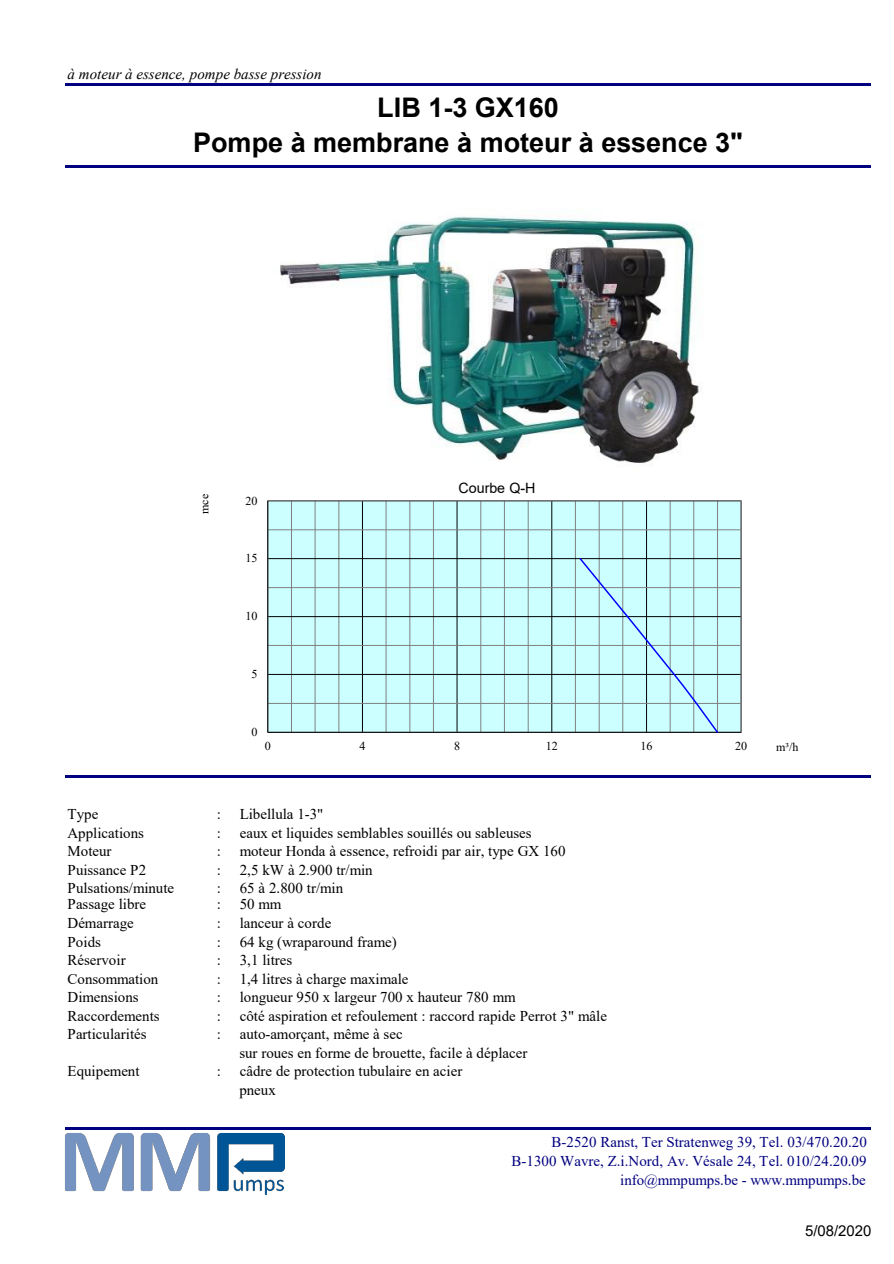
<style>
.page{position:relative;width:894px;height:1264px;background:#fff}
.page>*{position:absolute;margin:0;border:0;box-sizing:border-box;transform-origin:0 0}
.t1{font:700 27px/34.5px "Arial";color:#000;text-align:center}
.t2{font:15px/18.6px "Times New Roman";color:#000}
.t3{font:15px/19.2px "Times New Roman";color:#000080;text-align:right}
.t4{font:italic 15px "Times New Roman";color:#000}
.t5{font:15px "Arial";color:#000}
.t6{font:14.25px "Arial";color:#000}
.t7{font:12px "Times New Roman";letter-spacing:-.01em;color:#000}
</style>
<div class="page">
<hr style="left:65px;top:83px;width:805px;height:3px;background:#000080">
<hr style="left:65px;top:165px;width:805px;height:3px;background:#000080">
<hr style="left:65px;top:774px;width:805px;height:3px;background:#000080">
<hr style="left:65px;top:1126px;width:805px;height:3px;background:#000080">
<div style="left:268px;top:501px;width:473px;height:231px;background:#cff"></div>
<hr style="left:291px;top:501px;width:1px;height:231px;background:#808080">
<hr style="left:314px;top:501px;width:1px;height:231px;background:#808080">
<hr style="left:338px;top:501px;width:1px;height:231px;background:#808080">
<hr style="left:385px;top:501px;width:1px;height:231px;background:#808080">
<hr style="left:409px;top:501px;width:1px;height:231px;background:#808080">
<hr style="left:433px;top:501px;width:1px;height:231px;background:#808080">
<hr style="left:480px;top:501px;width:1px;height:231px;background:#808080">
<hr style="left:504px;top:501px;width:1px;height:231px;background:#808080">
<hr style="left:527px;top:501px;width:1px;height:231px;background:#808080">
<hr style="left:575px;top:501px;width:1px;height:231px;background:#808080">
<hr style="left:598px;top:501px;width:1px;height:231px;background:#808080">
<hr style="left:622px;top:501px;width:1px;height:231px;background:#808080">
<hr style="left:669px;top:501px;width:1px;height:231px;background:#808080">
<hr style="left:693px;top:501px;width:1px;height:231px;background:#808080">
<hr style="left:717px;top:501px;width:1px;height:231px;background:#808080">
<hr style="left:362px;top:501px;width:1px;height:231px;background:#000">
<hr style="left:456px;top:501px;width:1px;height:231px;background:#000">
<hr style="left:551px;top:501px;width:1px;height:231px;background:#000">
<hr style="left:646px;top:501px;width:1px;height:231px;background:#000">
<hr style="left:268px;top:703px;width:473px;height:1px;background:#808080">
<hr style="left:268px;top:645px;width:473px;height:1px;background:#808080">
<hr style="left:268px;top:587px;width:473px;height:1px;background:#808080">
<hr style="left:268px;top:529px;width:473px;height:1px;background:#808080">
<hr style="left:268px;top:674px;width:473px;height:1px;background:#000">
<hr style="left:268px;top:616px;width:473px;height:1px;background:#000">
<hr style="left:268px;top:558px;width:473px;height:1px;background:#000">
<hr style="left:268px;top:732px;width:473px;height:1px;background:#000">
<hr style="left:267px;top:501px;width:1px;height:231px;background:#000">
<svg style="left:578px;top:556px;width:141px;height:177px"></svg>
<img style="left:280px;top:216px;width:423px;height:248px">
<img style="left:65px;top:1133px;width:220px;height:61px">
<p class="t4" style="left:68px;top:69px;width:255px">à moteur à essence, pompe basse pression</p>
<h1 class="t1" style="left:193px;top:93px;width:551px">LIB 1-3 GX160<br>Pompe à membrane à moteur à essence 3"</h1>
<p class="t7" style="left:200px;top:514px;width:22px;rotate:-90deg">mce</p>
<p class="t7" style="left:245px;top:496px;width:13px">20</p>
<p class="t7" style="left:245px;top:554px;width:13px">15</p>
<p class="t7" style="left:245px;top:612px;width:13px">10</p>
<p class="t6" style="left:458px;top:483px;width:78px">Courbe Q-H</p>
<p class="t7" style="left:251px;top:670px;width:8px">5</p>
<p class="t7" style="left:251px;top:727px;width:8px">0</p>
<p class="t7" style="left:265px;top:741px;width:8px">0</p>
<p class="t7" style="left:359px;top:741px;width:8px">4</p>
<p class="t7" style="left:454px;top:741px;width:8px">8</p>
<p class="t7" style="left:545px;top:741px;width:13px">12</p>
<p class="t7" style="left:640px;top:741px;width:13px">16</p>
<p class="t7" style="left:735px;top:741px;width:13px">20</p>
<p class="t7" style="left:776px;top:743px;width:24px">m³/h</p>
<p class="t2" style="left:68px;top:806px;width:32px">Type</p>
<p class="t2" style="left:217px;top:806px;width:6px">:</p>
<p class="t2" style="left:240px;top:806px;width:85px">Libellula 1-3"</p>
<p class="t2" style="left:68px;top:824px;width:78px">Applications</p>
<p class="t2" style="left:217px;top:824px;width:6px">:</p>
<p class="t2" style="left:240px;top:824px;width:293px">eaux et liquides semblables souillés ou sableuses</p>
<p class="t2" style="left:68px;top:843px;width:46px">Moteur</p>
<p class="t2" style="left:217px;top:843px;width:6px">:</p>
<p class="t2" style="left:240px;top:843px;width:327px">moteur Honda à essence, refroidi par air, type GX 160</p>
<p class="t2" style="left:68px;top:861px;width:80px">Puissance P2</p>
<p class="t2" style="left:217px;top:861px;width:6px">:</p>
<p class="t2" style="left:240px;top:861px;width:134px">2,5 kW à 2.900 tr/min</p>
<p class="t2" style="left:68px;top:880px;width:108px">Pulsations/minute</p>
<p class="t2" style="left:217px;top:880px;width:6px">:</p>
<p class="t2" style="left:240px;top:880px;width:105px">65 à 2.800 tr/min</p>
<p class="t2" style="left:68px;top:896px;width:80px">Passage libre</p>
<p class="t2" style="left:217px;top:896px;width:6px">:</p>
<p class="t2" style="left:240px;top:896px;width:43px">50 mm</p>
<p class="t2" style="left:68px;top:915px;width:68px">Démarrage</p>
<p class="t2" style="left:217px;top:915px;width:6px">:</p>
<p class="t2" style="left:240px;top:915px;width:93px">lanceur à corde</p>
<p class="t2" style="left:68px;top:933px;width:35px">Poids</p>
<p class="t2" style="left:217px;top:933px;width:6px">:</p>
<p class="t2" style="left:240px;top:933px;width:158px">64 kg (wraparound frame)</p>
<p class="t2" style="left:68px;top:952px;width:60px">Réservoir</p>
<p class="t2" style="left:217px;top:952px;width:6px">:</p>
<p class="t2" style="left:240px;top:952px;width:54px">3,1 litres</p>
<p class="t2" style="left:68px;top:970px;width:92px">Consommation</p>
<p class="t2" style="left:217px;top:970px;width:6px">:</p>
<p class="t2" style="left:240px;top:970px;width:170px">1,4 litres à charge maximale</p>
<p class="t2" style="left:68px;top:989px;width:72px">Dimensions</p>
<p class="t2" style="left:217px;top:989px;width:6px">:</p>
<p class="t2" style="left:240px;top:989px;width:277px">longueur 950 x largeur 700 x hauteur 780 mm</p>
<p class="t2" style="left:68px;top:1007px;width:94px">Raccordements</p>
<p class="t2" style="left:217px;top:1007px;width:6px">:</p>
<p class="t2" style="left:240px;top:1007px;width:369px">côté aspiration et refoulement : raccord rapide Perrot 3" mâle</p>
<p class="t2" style="left:68px;top:1026px;width:81px">Particularités</p>
<p class="t2" style="left:217px;top:1026px;width:6px">:</p>
<p class="t2" style="left:239px;top:1026px;width:289px">auto-amorçant, même à sec<br>sur roues en forme de brouette, facile à déplacer</p>
<p class="t2" style="left:68px;top:1063px;width:73px">Equipement</p>
<p class="t2" style="left:217px;top:1063px;width:6px">:</p>
<p class="t2" style="left:239px;top:1063px;width:224px">câdre de protection tubulaire en acier pneux</p>
<p class="t3" style="left:511px;top:1133px;width:357px">B-2520 Ranst, Ter Stratenweg 39, Tel. 03/470.20.20<br>B-1300 Wavre, Z.i.Nord, Av. Vésale 24, Tel. 010/24.20.09 info@mmpumps.be - www.mmpumps.be</p>
<p class="t5" style="left:804px;top:1225px;width:68px">5/08/2020</p>
</div>
